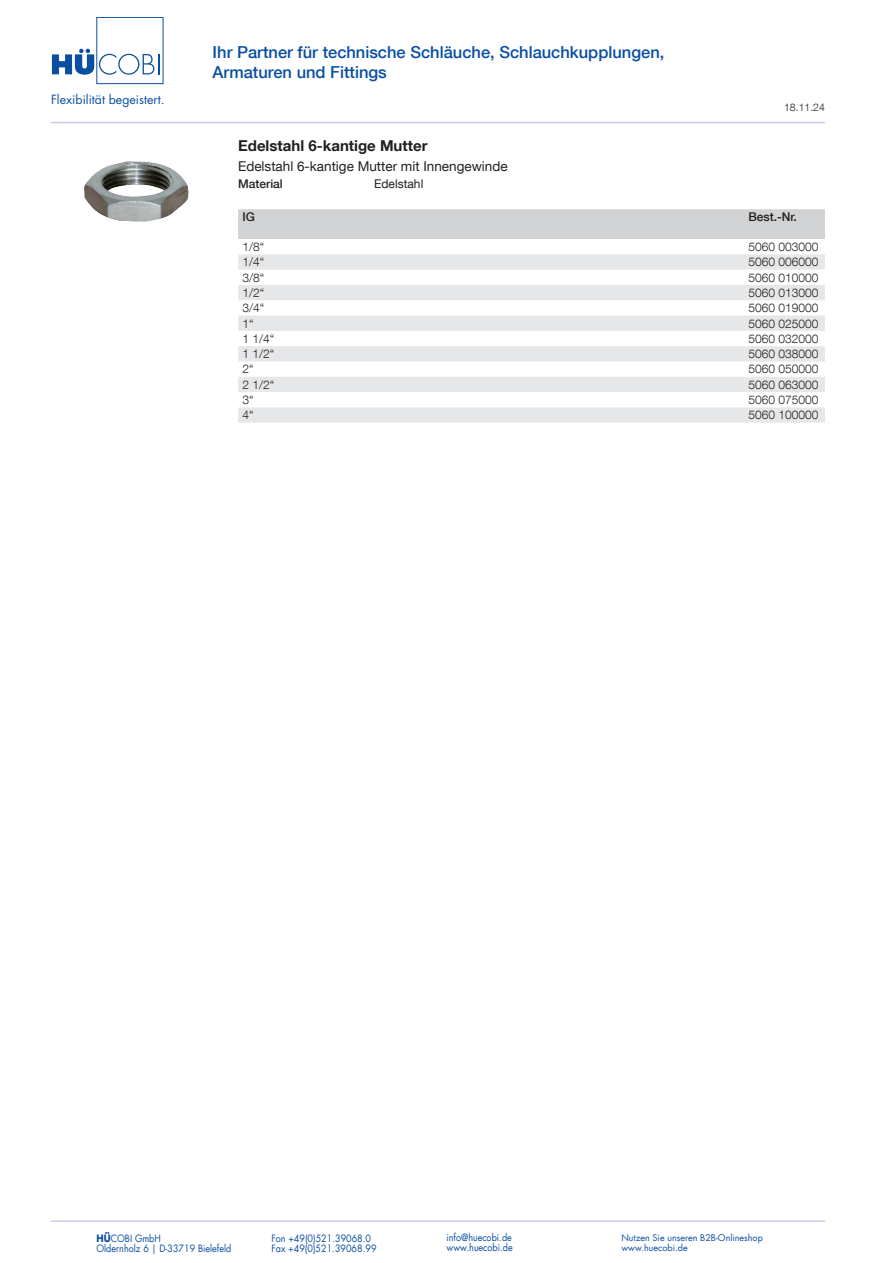
<style>
.page{position:relative;width:893px;height:1263px;background:#fff}
.page>*{position:absolute;margin:0;border:0;box-sizing:border-box;transform-origin:0 0}
.t1{font:500 16.5px/19.8px "Helvetica Neue LT Com";color:#0a4fa2}
.t2{font:700 15px "Helvetica Neue LT Com";color:#231f20}
.t3{font:13.5px "Helvetica Neue LT Com";color:#231f20}
.t4{font:12.3px "Futura LT";color:#0a4fa2}
.t5{font:300 12px "Helvetica Neue LT Com";color:#231f20}
.t6{font:500 12px "Helvetica Neue LT Com";color:#231f20}
.t7{font:12px "Helvetica Neue LT Com";color:#231f20}
.t8{font:300 10.5px "Helvetica Neue LT Com";color:#231f20}
.t9{font:9.9px "Futura LT";color:#0a4fa2;scale:.91 1}
.t10{font:9px "Futura LT";color:#0a4fa2}
.s1{font-weight:700}
</style>
<div class="page">
<hr style="left:51px;top:122px;width:774px;height:1px;background:#c7cbe6">
<hr style="left:51px;top:1220px;width:774px;height:2px;background:#c7cbe6">
<div style="left:96px;top:17px;width:67px;height:67px;border:1px solid #0a4fa2"></div>
<svg style="left:52px;top:49px;width:108px;height:26px"></svg>
<div style="left:238px;top:209px;width:587px;height:30px;background:#d1d2d4"></div>
<svg style="left:238px;top:254px;width:587px;height:169px;fill:#e6e7e9"></svg>
<img style="left:84px;top:161px;width:105px;height:61px">
<p class="t4" style="left:51px;top:91px;width:115px">Flexibilität begeistert.</p>
<h1 class="t1" style="left:213px;top:42px;width:453px">Ihr Partner für technische Schläuche, Schlauchkupplungen,<br>Armaturen und Fittings</h1>
<p class="t8" style="left:784px;top:101px;width:42px">18.11.24</p>
<p class="t2" style="left:238px;top:136px;width:191px">Edelstahl 6-kantige Mutter</p>
<p class="t3" style="left:238px;top:158px;width:271px">Edelstahl 6-kantige Mutter mit Innengewinde</p>
<p class="t6" style="left:238px;top:177px;width:46px">Material</p>
<p class="t7" style="left:374px;top:176px;width:51px">Edelstahl</p>
<p class="t6" style="left:242px;top:210px;width:14px">IG</p>
<p class="t6" style="left:748px;top:210px;width:50px">Best.-Nr.</p>
<p class="t5" style="left:242px;top:239px;width:23px">1/8“</p>
<p class="t5" style="left:748px;top:239px;width:72px">5060 003000</p>
<p class="t5" style="left:242px;top:255px;width:23px">1/4“</p>
<p class="t5" style="left:748px;top:255px;width:72px">5060 006000</p>
<p class="t5" style="left:242px;top:270px;width:23px">3/8“</p>
<p class="t5" style="left:748px;top:270px;width:72px">5060 010000</p>
<p class="t5" style="left:242px;top:285px;width:23px">1/2“</p>
<p class="t5" style="left:748px;top:285px;width:72px">5060 013000</p>
<p class="t5" style="left:242px;top:301px;width:23px">3/4“</p>
<p class="t5" style="left:748px;top:301px;width:72px">5060 019000</p>
<p class="t5" style="left:242px;top:316px;width:13px">1“</p>
<p class="t5" style="left:748px;top:316px;width:72px">5060 025000</p>
<p class="t5" style="left:242px;top:331px;width:33px">1 1/4“</p>
<p class="t5" style="left:748px;top:331px;width:72px">5060 032000</p>
<p class="t5" style="left:242px;top:347px;width:33px">1 1/2“</p>
<p class="t5" style="left:748px;top:347px;width:72px">5060 038000</p>
<p class="t5" style="left:242px;top:362px;width:13px">2“</p>
<p class="t5" style="left:748px;top:362px;width:72px">5060 050000</p>
<p class="t5" style="left:242px;top:377px;width:33px">2 1/2“</p>
<p class="t5" style="left:748px;top:377px;width:72px">5060 063000</p>
<p class="t5" style="left:242px;top:392px;width:13px">3“</p>
<p class="t5" style="left:748px;top:392px;width:72px">5060 075000</p>
<p class="t5" style="left:242px;top:408px;width:13px">4“</p>
<p class="t5" style="left:748px;top:408px;width:72px">5060 100000</p>
<p class="t9" style="left:97px;top:1232px;width:72px"><span class="s1">HÜ</span>COBI GmbH</p>
<p class="t9" style="left:271px;top:1232px;width:111px">Fon +49(0)521.39068.0</p>
<p class="t9" style="left:446px;top:1231px;width:73px">info@huecobi.de</p>
<p class="t10" style="left:621px;top:1231px;width:143px">Nutzen Sie unseren B2B-Onlineshop</p>
<p class="t9" style="left:97px;top:1242px;width:150px">Oldernholz 6 | D-33719 Bielefeld</p>
<p class="t9" style="left:271px;top:1242px;width:117px">Fax +49(0)521.39068.99</p>
<p class="t9" style="left:446px;top:1241px;width:74px">www.huecobi.de</p>
<p class="t10" style="left:621px;top:1242px;width:68px">www.huecobi.de</p>
</div>
